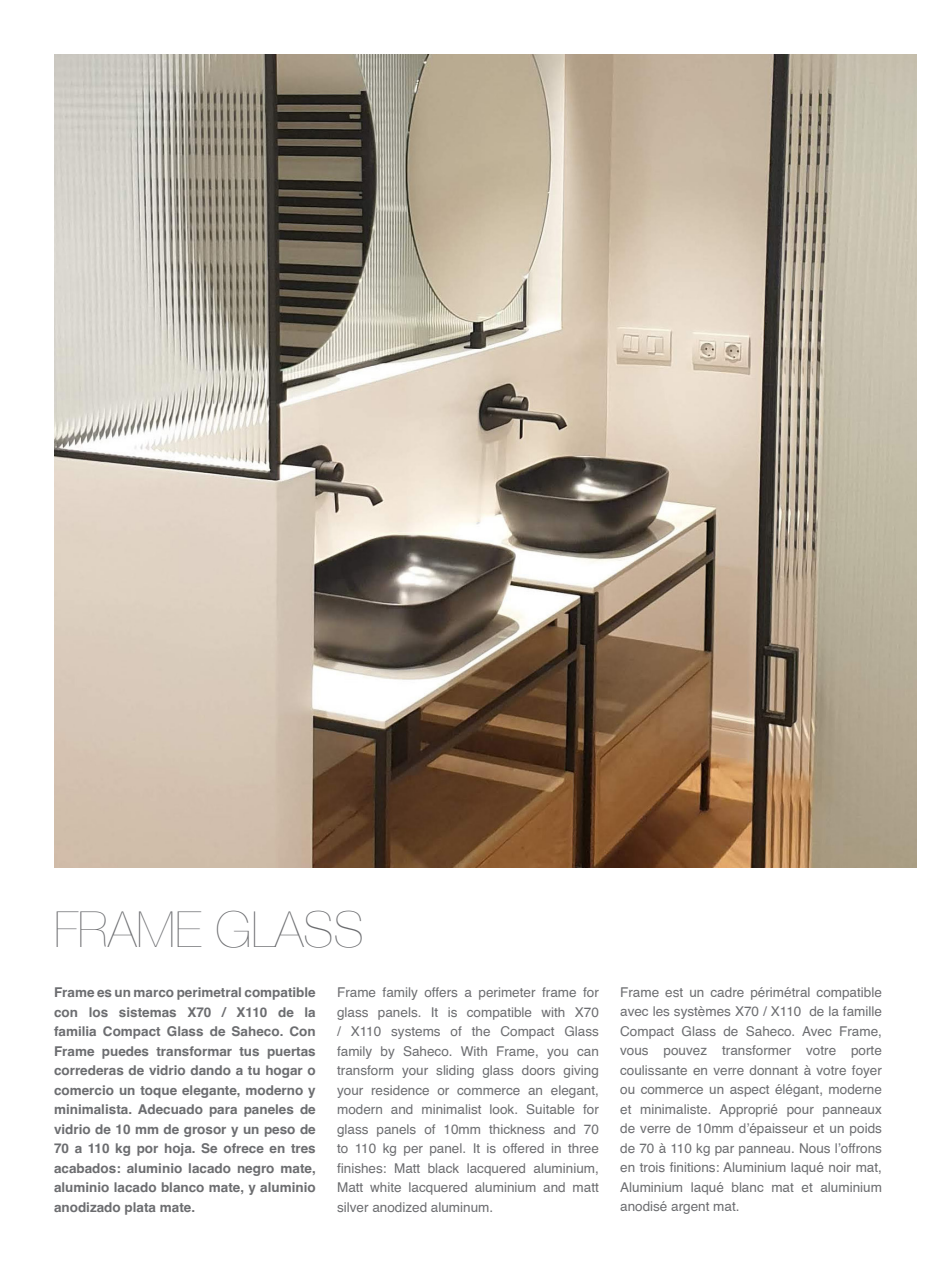
<style>
.page{position:relative;width:936px;height:1263px;background:#fff}
.page>*{position:absolute;margin:0;border:0;box-sizing:border-box;transform-origin:0 0}
.t1{font:200 49.5px "Helvetica Neue LT";color:#6c6d70}
.t2{font:13.5px/19.5px "Helvetica";color:#6c6d70;text-align:justify}
.t3{font:700 13.5px/19.5px "Helvetica";color:#6c6d70;text-align:justify}
</style>
<div class="page">
<img style="left:54px;top:55px;width:862px;height:812px">
<h1 class="t1" style="left:54px;top:901px;width:311px">FRAME GLASS</h1>
<p class="t3" style="left:54px;top:982px;width:263px">Frame es un marco perimetral compatible con los sistemas X70 / X110 de la familia Compact Glass de Saheco. Con Frame puedes transformar tus puertas correderas de vidrio dando a tu hogar o comercio un toque elegante, moderno y minimalista. Adecuado para paneles de vidrio de 10 mm de grosor y un peso de 70 a 110 kg por hoja. Se ofrece en tres acabados: aluminio lacado negro mate, aluminio lacado blanco mate, y aluminio anodizado plata mate.</p>
<p class="t2" style="left:337px;top:982px;width:263px">Frame family offers a perimeter frame for glass panels. It is compatible with X70 / X110 systems of the Compact Glass family by Saheco. With Frame, you can transform your sliding glass doors giving your residence or commerce an elegant, modern and minimalist look. Suitable for glass panels of 10mm thickness and 70 to 110 kg per panel. It is offered in three finishes: Matt black lacquered aluminium, Matt white lacquered aluminium and matt silver anodized aluminum.</p>
<p class="t2" style="left:620px;top:982px;width:263px">Frame est un cadre périmétral compatible avec les systèmes X70 / X110 de la famille Compact Glass de Saheco. Avec Frame, vous pouvez transformer votre porte coulissante en verre donnant à votre foyer ou commerce un aspect élégant, moderne et minimaliste. Approprié pour panneaux de verre de 10mm d’épaisseur et un poids de 70 à 110 kg par panneau. Nous l’offrons en trois finitions: Aluminium laqué noir mat, Aluminium laqué blanc mat et aluminium anodisé argent mat.</p>
</div>
